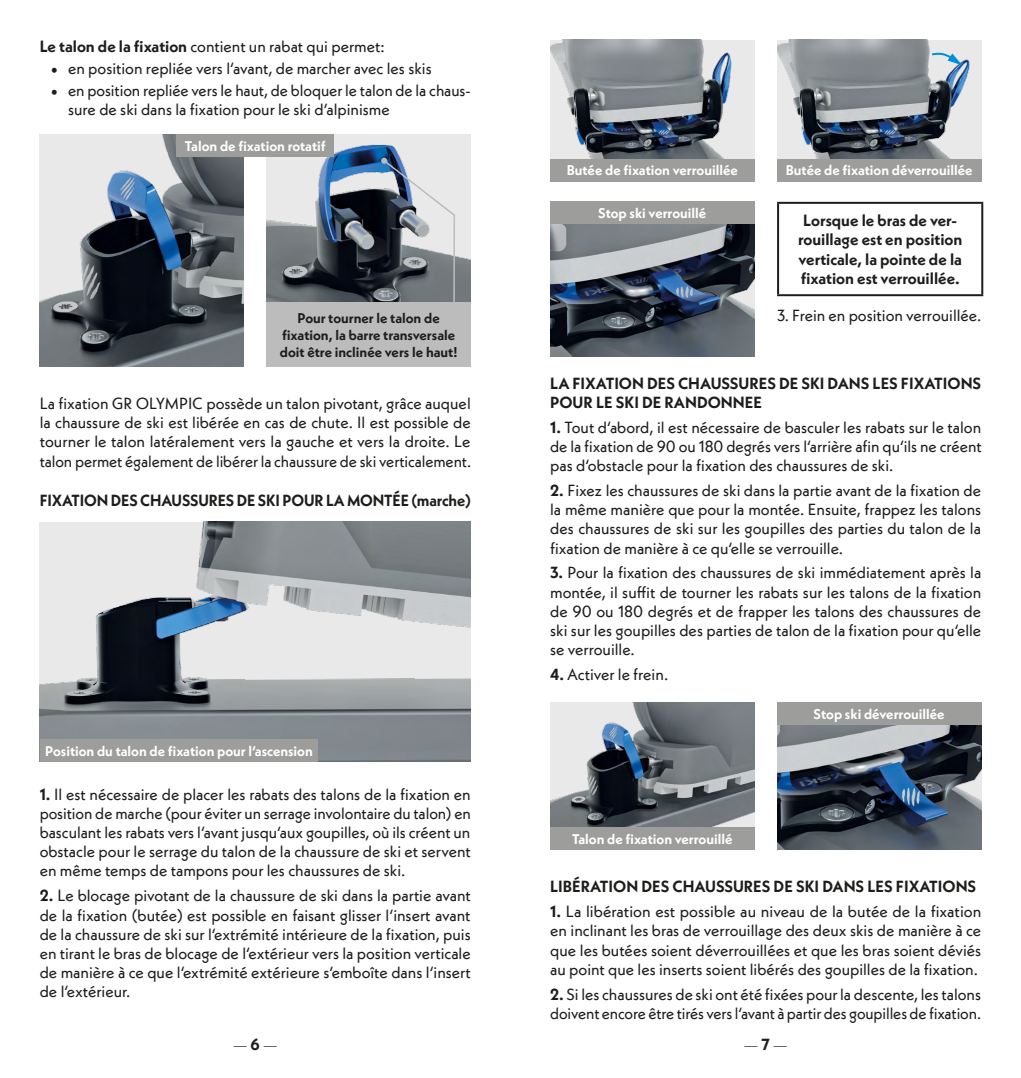
<style>
.page{position:relative;width:1021px;height:1078px;background:#fff}
.page>*{position:absolute;margin:0;border:0;box-sizing:border-box;transform-origin:0 0}
.t1{font:16px/19.2px "Neue Kabel";color:#1d1d1b;text-align:justify}
.t2{font:700 16px/19.2px "Neue Kabel";color:#1d1d1b;text-align:center}
.t3{font:700 14px "Neue Kabel";color:#fff}
.t4{font:700 14px/16.8px "Neue Kabel";color:#1d1d1b;text-align:center}
.s1{font-weight:700}
</style>
<div class="page">
<hr style="left:777px;top:202px;width:206px;height:2px;background:#1d1d1b">
<hr style="left:777px;top:204px;width:2px;height:90px;background:#1d1d1b">
<hr style="left:981px;top:204px;width:2px;height:90px;background:#1d1d1b">
<hr style="left:777px;top:294px;width:206px;height:2px;background:#1d1d1b">
<img style="left:40px;top:522px;width:431px;height:239px">
<img style="left:550px;top:224px;width:204px;height:132px">
<img style="left:550px;top:40px;width:204px;height:119px">
<img style="left:777px;top:40px;width:203px;height:119px">
<img style="left:40px;top:134px;width:204px;height:232px">
<img style="left:550px;top:702px;width:204px;height:124px">
<img style="left:777px;top:724px;width:204px;height:125px">
<div style="left:550px;top:201px;width:204px;height:23px;background:#9d9d9c"></div>
<div style="left:550px;top:159px;width:204px;height:22px;background:#9d9d9c"></div>
<div style="left:550px;top:826px;width:204px;height:23px;background:#9d9d9c"></div>
<div style="left:777px;top:702px;width:204px;height:22px;background:#9d9d9c"></div>
<div style="left:777px;top:159px;width:204px;height:22px;background:#9d9d9c"></div>
<div style="left:41px;top:738px;width:276px;height:23px;background:#9d9d9c"></div>
<svg style="left:930px;top:52px;width:32px;height:13px"></svg>
<img style="left:266px;top:134px;width:205px;height:168px">
<div style="left:266px;top:302px;width:205px;height:64px;background:#bcbcbc"></div>
<svg style="left:381px;top:158px;width:75px;height:144px"></svg>
<div style="left:176px;top:134px;width:158px;height:23px;background:#9d9d9c"></div>
<p class="t1" style="left:40px;top:36px;width:346px"><span class="s1">Le talon de la fixation</span> contient un rabat qui permet:</p>
<p class="t1" style="left:51px;top:58px;width:382px"><span class="s1">•</span> en position repliée vers l‘avant, de marcher avec les skis</p>
<p class="t1" style="left:68px;top:80px;width:404px;text-indent:-17px"><span class="s1">•</span> en position repliée vers le haut, de bloquer le talon de la chaus&shy;sure de ski dans la fixation pour le ski d’alpinisme</p>
<p class="t3" style="left:185px;top:137px;width:142px">Talon de fixation rotatif</p>
<p class="t4" style="left:280px;top:309px;width:179px">Pour tourner le talon de fixation, la barre transversale doit être inclinée vers le haut!</p>
<p class="t1" style="left:40px;top:393px;width:433px">La fixation GR OLYMPIC possède un talon pivotant, grâce auquel la chaussure de ski est libérée en cas de chute. Il est possible de tourner le talon latéralement vers la gauche et vers la droite. Le talon permet également de libérer la chaussure de ski verticalement.</p>
<p class="t2" style="left:40px;top:490px;width:432px">FIXATION DES CHAUSSURES DE SKI POUR LA MONTÉE (marche)</p>
<p class="t3" style="left:45px;top:741px;width:269px">Position du talon de fixation pour l‘ascension</p>
<p class="t1" style="left:40px;top:784px;width:432px"><span class="s1">1.</span> Il est nécessaire de placer les rabats des talons de la fixation en position de marche (pour éviter un serrage involontaire du talon) en basculant les rabats vers l‘avant jusqu‘aux goupilles, où ils créent un obstacle pour le serrage du talon de la chaussure de ski et servent en même temps de tampons pour les chaussures de ski.</p>
<p class="t1" style="left:40px;top:885px;width:432px"><span class="s1">2.</span> Le blocage pivotant de la chaussure de ski dans la partie avant de la fixation (butée) est possible en faisant glisser l‘insert avant de la chaussure de ski sur l‘extrémité intérieure de la fixation, puis en tirant le bras de blocage de l‘extérieur vers la position verticale de manière à ce que l‘extrémité extérieure s‘emboîte dans l‘insert de l‘extérieur.</p>
<p class="t3" style="left:566px;top:162px;width:173px">Butée de fixation verrouillée</p>
<p class="t3" style="left:598px;top:204px;width:110px">Stop ski verrouillé</p>
<p class="t3" style="left:785px;top:162px;width:188px">Butée de fixation déverrouillée</p>
<p class="t2" style="left:798px;top:211px;width:166px">Lorsque le bras de ver&shy;rouillage est en position verticale, la pointe de la fixation est verrouillée.</p>
<p class="t1" style="left:777px;top:305px;width:206px">3. Frein en position verrouillée.</p>
<p class="t2" style="left:550px;top:373px;width:432px;text-align:left">LA FIXATION DES CHAUSSURES DE SKI DANS LES FIXATIONS<br>POUR LE SKI DE RANDONNEE</p>
<p class="t1" style="left:550px;top:417px;width:433px"><span class="s1">1.</span> Tout d‘abord, il est nécessaire de basculer les rabats sur le talon de la fixation de 90 ou 180 degrés vers l‘arrière afin qu‘ils ne créent pas d‘obstacle pour la fixation des chaussures de ski.</p>
<p class="t1" style="left:550px;top:480px;width:432px"><span class="s1">2.</span> Fixez les chaussures de ski dans la partie avant de la fixation de la même manière que pour la montée. Ensuite, frappez les talons des chaussures de ski sur les goupilles des parties du talon de la fixation de manière à ce qu‘elle se verrouille.</p>
<p class="t1" style="left:550px;top:563px;width:432px"><span class="s1">3.</span> Pour la fixation des chaussures de ski immédiatement après la montée, il suffit de tourner les rabats sur les talons de la fixation de 90 ou 180 degrés et de frapper les talons des chaussures de ski sur les goupilles des parties de talon de la fixation pour qu‘elle se verrouille.</p>
<p class="t1" style="left:550px;top:664px;width:120px"><span class="s1">4.</span> Activer le frein.</p>
<p class="t3" style="left:572px;top:829px;width:162px">Talon de fixation verrouillé</p>
<p class="t3" style="left:813px;top:704px;width:133px">Stop ski déverrouillée</p>
<p class="t2" style="left:550px;top:876px;width:427px">LIBÉRATION DES CHAUSSURES DE SKI DANS LES FIXATIONS</p>
<p class="t1" style="left:550px;top:901px;width:432px"><span class="s1">1.</span> La libération est possible au niveau de la butée de la fixation en inclinant les bras de verrouillage des deux skis de manière à ce que les butées soient déverrouillées et que les bras soient déviés au point que les inserts soient libérés des goupilles de la fixation.</p>
<p class="t1" style="left:550px;top:983px;width:432px"><span class="s1">2.</span> Si les chaussures de ski ont été fixées pour la descente, les talons doivent encore être tirés vers l‘avant à partir des goupilles de fixation.</p>
</div>
